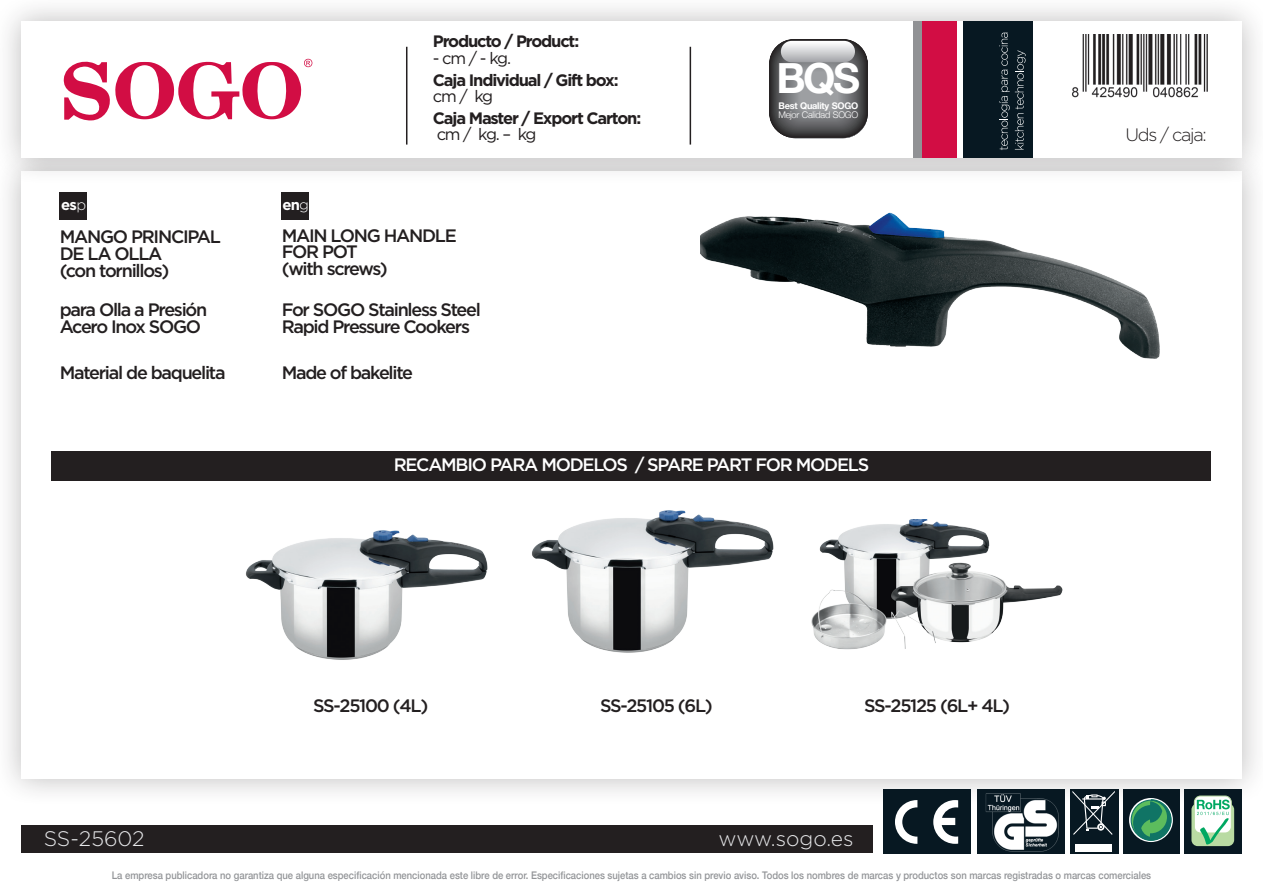
<style>
.page{position:relative;width:1263px;height:893px;background:#fff}
.page>*{position:absolute;margin:0;border:0;box-sizing:border-box;transform-origin:0 0}
.t1{font:700 41.55px "Helvetica Neue";color:#fff}
.t2{font:300 21px "Gotham";color:#e6e7e9}
.t3{font:500 18px/16.8px "Gotham";letter-spacing:-.07em;color:#231f20}
.t4{font:500 18px "Gotham";letter-spacing:-.07em;color:#fff}
.t5{font:300 18px "Gotham";letter-spacing:-.07em;color:#231f20}
.t6{font:700 16.5px/16.5px "Gotham";letter-spacing:-.07em;color:#231f20}
.t7{font:16.5px "Gotham";color:#231f20}
.t8{font:700 14.85px "Gotham";color:#fff}
.t9{font:500 10.5px "Helvetica Neue";color:#939598;scale:.9 1}
.t10{font:300 9.15px "Helvetica Neue";letter-spacing:-.03em;color:#fff}
.t11{font:700 9.15px "Helvetica Neue";letter-spacing:-.03em;color:#fff}
.s1{font-weight:300}
.s2{font-weight:400}
</style>
<div class="page">
<div style="left:0;top:143px;width:1263px;height:664px;background:#231f20;opacity:.3"></div>
<div style="left:21px;top:171px;width:1221px;height:608px;background:#fff"></div>
<div style="left:21px;top:826px;width:851px;height:27px;background:#231f20"></div>
<div style="left:0;top:0;width:1263px;height:186px;background:#231f20;opacity:.3"></div>
<div style="left:21px;top:21px;width:1221px;height:137px;background:#fff"></div>
<div style="left:774px;top:44px;width:89px;height:89px;background:#414243;border-radius:22px"></div>
<div style="left:775px;top:45px;width:87px;height:87px;background:#464748;border-radius:22px"></div>
<div style="left:776px;top:46px;width:85px;height:85px;background:#4c4d4e;border-radius:21px"></div>
<div style="left:777px;top:47px;width:83px;height:83px;background:#515153;border-radius:21px"></div>
<div style="left:778px;top:48px;width:81px;height:81px;background:#545557;border-radius:20px"></div>
<div style="left:779px;top:49px;width:79px;height:79px;background:#59595c;border-radius:20px"></div>
<div style="left:780px;top:50px;width:77px;height:77px;background:#5d5d60;border-radius:19px"></div>
<div style="left:781px;top:52px;width:74px;height:74px;background:#626265;border-radius:19px"></div>
<div style="left:783px;top:54px;width:71px;height:70px;background:#68686b;border-radius:18px"></div>
<div style="left:785px;top:56px;width:67px;height:66px;background:#6f7073;border-radius:17px"></div>
<div style="left:787px;top:58px;width:63px;height:63px;background:#757679;border-radius:16px"></div>
<div style="left:789px;top:60px;width:59px;height:59px;background:#7b7d80;border-radius:15px"></div>
<div style="left:791px;top:62px;width:56px;height:56px;background:#7f8184;border-radius:14px"></div>
<div style="left:793px;top:64px;width:52px;height:52px;background:#87898c;border-radius:13px"></div>
<div style="left:795px;top:66px;width:48px;height:48px;background:#8d8f92;border-radius:12px"></div>
<div style="left:797px;top:68px;width:44px;height:44px;background:#939598;border-radius:11px"></div>
<div style="left:798px;top:70px;width:42px;height:41px;background:#97999c;border-radius:10px"></div>
<div style="left:800px;top:71px;width:38px;height:39px;background:#9b9da0;border-radius:10px"></div>
<svg style="left:781px;top:41px;width:74px;height:21px"></svg>
<div style="left:963px;top:21px;width:70px;height:137px;background:#071822"></div>
<div style="left:922px;top:21px;width:35px;height:137px;background:#d20d44"></div>
<div style="left:914px;top:21px;width:8px;height:137px;background:#919295"></div>
<svg style="left:999px;top:33px;width:26px;height:117px"></svg>
<hr style="left:690px;top:47px;width:1px;height:98px;background:#231f20">
<hr style="left:406px;top:47px;width:1px;height:98px;background:#231f20">
<img style="left:1072px;top:34px;width:136px;height:64px">
<div style="left:883px;top:789px;width:88px;height:65px;background:#071822"></div>
<div style="left:977px;top:789px;width:88px;height:65px;background:#071822"></div>
<svg style="left:895px;top:800px;width:22px;height:44px"></svg>
<svg style="left:933px;top:800px;width:25px;height:44px"></svg>
<div style="left:1123px;top:789px;width:56px;height:65px;background:#071822"></div>
<svg style="left:1129px;top:798px;width:44px;height:44px"></svg>
<svg style="left:1130px;top:799px;width:41px;height:42px;background:#358365"></svg>
<div style="left:1070px;top:789px;width:48px;height:65px;background:#071822"></div>
<div style="left:1076px;top:844px;width:36px;height:7px;background:#fff"></div>
<svg style="left:1072px;top:791px;width:43px;height:44px"></svg>
<div style="left:60px;top:193px;width:27px;height:27px;background:#231f20"></div>
<div style="left:282px;top:193px;width:27px;height:27px;background:#231f20"></div>
<div style="left:1184px;top:789px;width:58px;height:65px;background:#071822"></div>
<div style="left:1191px;top:803px;width:43px;height:43px;background:#b9dba3;border-radius:6px"></div>
<svg style="left:1194px;top:796px;width:37px;height:37px"></svg>
<div style="left:1194px;top:796px;width:37px;height:37px;border:1px solid #b9dba3;border-radius:6px"></div>
<svg style="left:1197px;top:800px;width:33px;height:45px"></svg>
<svg style="left:63px;top:58px;width:249px;height:63px"></svg>
<img style="left:985px;top:793px;width:74px;height:58px">
<img style="left:246px;top:530px;width:242px;height:130px">
<img style="left:532px;top:510px;width:242px;height:143px">
<img style="left:811px;top:519px;width:252px;height:131px">
<div style="left:52px;top:451px;width:1159px;height:30px;background:#231f20"></div>
<img style="left:700px;top:212px;width:460px;height:147px">
<p class="t8" style="left:61px;top:195px;width:26px">es<span class="s1">p</span></p>
<p class="t3" style="left:60px;top:228px;width:163px">MANGO PRINCIPAL<br>DE LA OLLA<br>(con tornillos)</p>
<p class="t3" style="left:60px;top:301px;width:149px">para Olla a Presión<br>Acero Inox SOGO</p>
<p class="t3" style="left:60px;top:364px;width:167px">Material de baquelita</p>
<p class="t8" style="left:282px;top:195px;width:28px">en<span class="s1">g</span></p>
<p class="t6" style="left:433px;top:33px;width:148px">Producto / Product:</p>
<p class="t7" style="left:433px;top:47px;width:80px">- cm / - kg.</p>
<p class="t6" style="left:433px;top:71px;width:187px">Caja Individual / Gift box: <span class="s2">cm / kg</span></p>
<p class="t6" style="left:433px;top:110px;width:210px">Caja Master / Export Carton: <span class="s2">cm / kg. – kg</span></p>
<p class="t3" style="left:282px;top:227px;width:177px">MAIN LONG HANDLE<br>FOR POT<br>(with screws)</p>
<p class="t3" style="left:282px;top:301px;width:201px">For SOGO Stainless Steel<br>Rapid Pressure Cookers</p>
<p class="t3" style="left:282px;top:364px;width:133px">Made of bakelite</p>
<h1 class="t1" style="left:776px;top:46px;width:85px">BQS</h1>
<p class="t11" style="left:778px;top:98px;width:81px">Best Quality SOGO</p>
<p class="t10" style="left:778px;top:107px;width:81px">Mejor Calidad SOGO</p>
<p class="t4" style="left:394px;top:452px;width:477px">RECAMBIO PARA MODELOS / SPARE PART FOR MODELS</p>
<p class="t3" style="left:313px;top:697px;width:117px">SS-25100 (4L)</p>
<p class="t3" style="left:600px;top:697px;width:114px">SS-25105 (6L)</p>
<p class="t3" style="left:864px;top:697px;width:148px">SS-25125 (6L+ 4L)</p>
<p class="t2" style="left:44px;top:825px;width:102px">SS-25602</p>
<p class="t2" style="left:718px;top:825px;width:137px">www.sogo.es</p>
<p class="t5" style="left:1125px;top:123px;width:83px">Uds / caja:</p>
<p class="t9" style="left:112px;top:867px;width:1156px">La empresa publicadora no garantiza que alguna especificación mencionada este libre de error. Especificaciones sujetas a cambios sin previo aviso. Todos los nombres de marcas y productos son marcas registradas o marcas comerciales</p>
</div>
